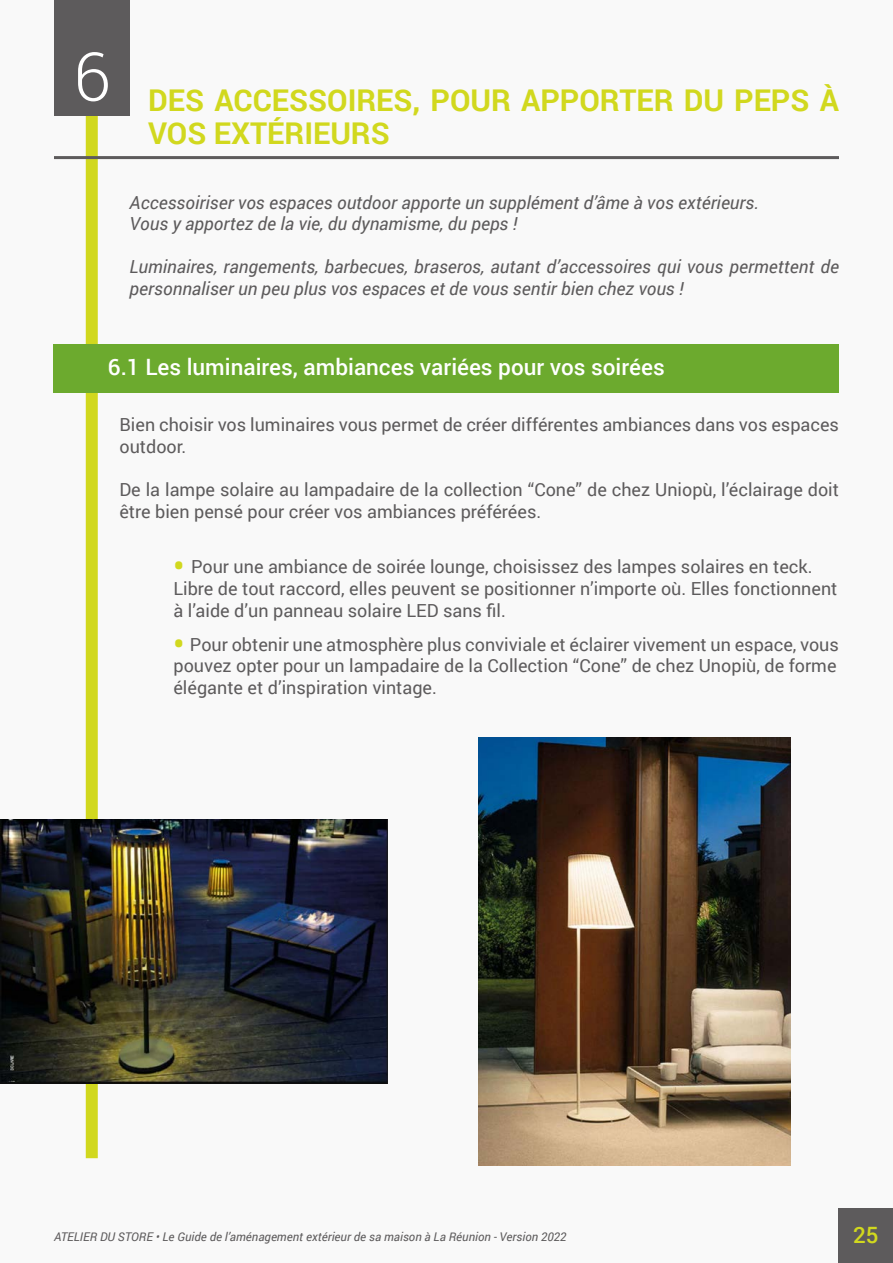
<style>
.page{position:relative;width:893px;height:1263px;background:#f9f9f9}
.page>*{position:absolute;margin:0;border:0;box-sizing:border-box;transform-origin:0 0}
.t1{font:300 67.5px "Roboto";color:#fff}
.t2{font:700 30px/33px "Roboto";color:#d1d81e}
.t3{font:500 22.5px "Roboto";color:#fff}
.t4{font:500 22.5px "Roboto";color:#d1d81e}
.t5{font:18px/21.6px "Roboto";color:#5d5b5c}
.t6{font:italic 18px/21.6px "Roboto";color:#5d5b5c}
.t7{font:italic 12px "Roboto";color:#5d5b5c}
.s1{font-weight:900;font-size:28.5px;color:#d1d81e}
</style>
<div class="page">
<div style="left:839px;top:1209px;width:54px;height:54px;background:#5d5b5c"></div>
<img style="left:478px;top:737px;width:312px;height:428px">
<div style="left:86px;top:23px;width:12px;height:1135px;background:#d1d81e"></div>
<hr style="left:54px;top:156px;width:785px;height:3px;background:#5d5b5c">
<img style="left:0;top:819px;width:388px;height:264px">
<div style="left:54px;top:0;width:76px;height:116px;background:#5d5b5c"></div>
<div style="left:54px;top:344px;width:785px;height:49px;background:#6caa2e"></div>
<p class="t1" style="left:73px;top:30px;width:39px">6</p>
<p class="t2" style="left:148px;top:83px;width:692px">DES ACCESSOIRES, POUR APPORTER DU PEPS À<br>VOS EXTÉRIEURS</p>
<p class="t6" style="left:130px;top:191px;width:631px">Accessoiriser vos espaces outdoor apporte un supplément d’âme à vos extérieurs.</p>
<p class="t6" style="left:130px;top:212px;width:389px">Vous y apportez de la vie, du dynamisme, du peps !</p>
<p class="t6" style="left:130px;top:256px;width:711px">Luminaires, rangements, barbecues, braseros, autant d’accessoires qui vous permettent de personnaliser un peu plus vos espaces et de vous sentir bien chez vous !</p>
<p class="t3" style="left:108px;top:351px;width:558px">6.1 Les luminaires, ambiances variées pour vos soirées</p>
<p class="t5" style="left:119px;top:413px;width:721px">Bien choisir vos luminaires vous permet de créer différentes ambiances dans vos espaces outdoor.</p>
<p class="t5" style="left:119px;top:478px;width:721px">De la lampe solaire au lampadaire de la collection “Cone” de chez Uniopù, l’éclairage doit être bien pensé pour créer vos ambiances préférées.</p>
<p class="t5" style="left:173px;top:555px;width:641px"><span class="s1">•</span> Pour une ambiance de soirée lounge, choisissez des lampes solaires en teck.</p>
<p class="t5" style="left:173px;top:577px;width:665px">Libre de tout raccord, elles peuvent se positionner n’importe où. Elles fonctionnent</p>
<p class="t5" style="left:173px;top:599px;width:334px">à l’aide d’un panneau solaire LED sans fil.</p>
<p class="t5" style="left:173px;top:633px;width:667px"><span class="s1">•</span> Pour obtenir une atmosphère plus conviviale et éclairer vivement un espace, vous</p>
<p class="t5" style="left:173px;top:654px;width:665px">pouvez opter pour un lampadaire de la Collection “Cone” de chez Unopiù, de forme</p>
<p class="t5" style="left:173px;top:676px;width:265px">élégante et d’inspiration vintage.</p>
<p class="t7" style="left:54px;top:1229px;width:514px">ATELIER DU STORE • Le Guide de l’aménagement extérieur de sa maison à La Réunion - Version 2022</p>
<p class="t4" style="left:853px;top:1219px;width:27px">25</p>
</div>
